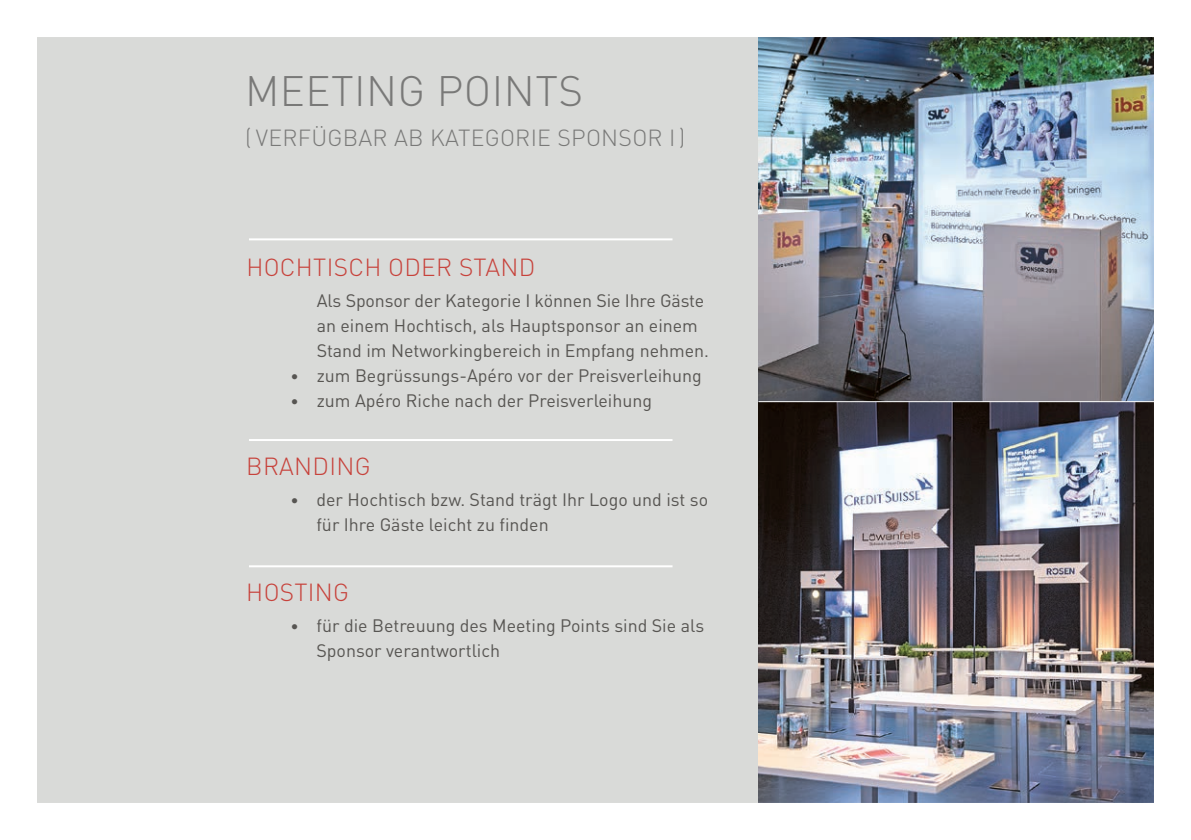
<style>
.page{position:relative;width:1191px;height:840px;background:#fff}
.page>*{position:absolute;margin:0;border:0;box-sizing:border-box;transform-origin:0 0}
.t1{font:300 42px "DIN";letter-spacing:.01em;color:#797978}
.t2{font:300 24.4px "DIN";letter-spacing:.01em;color:#c7423b}
.t3{font:300 23px "DIN";letter-spacing:.01em;color:#797978}
.t4{font:17.8px/25px "DIN";color:#575552}
.s1{font-size:15.8px}
</style>
<div class="page">
<div style="left:19px;top:13px;width:1152px;height:805px;background:#d9dad8"></div>
<img style="left:758px;top:402px;width:395px;height:399px">
<hr style="left:249px;top:439px;width:423px;height:2px;background:#fff">
<hr style="left:249px;top:565px;width:423px;height:2px;background:#fff">
<hr style="left:249px;top:238px;width:423px;height:2px;background:#fff">
<img style="left:758px;top:38px;width:395px;height:363px">
<div style="left:0;top:0;width:1191px;height:839px;border:37px solid #fff"></div>
<hr style="left:758px;top:401px;width:413px;height:1px;background:#fff">
<h1 class="t1" style="left:245px;top:65px;width:335px">MEETING POINTS</h1>
<p class="t3" style="left:245px;top:124px;width:442px">( VERFÜGBAR AB KATEGORIE SPONSOR I )</p>
<h2 class="t2" style="left:246px;top:252px;width:286px">HOCHTISCH ODER STAND</h2>
<p class="t4" style="left:317px;top:287px;width:394px">Als Sponsor der Kategorie I können Sie Ihre Gäste an einem Hochtisch, als Hauptsponsor an einem<br>Stand im Networkingbereich in Empfang nehmen.</p>
<p class="t4" style="left:291px;top:362px;width:413px"><span class="s1">•</span> zum Begrüssungs-Apéro vor der Preisverleihung</p>
<p class="t4" style="left:291px;top:387px;width:363px"><span class="s1">•</span> zum Apéro Riche nach der Preisverleihung</p>
<h2 class="t2" style="left:246px;top:451px;width:97px">BRAN DING</h2>
<p class="t4" style="left:316px;top:486px;width:393px;text-indent:-26px"><span class="s1">•</span> der Hochtisch bzw. Stand trägt Ihr Logo und ist so für Ihre Gäste leicht zu finden</p>
<h2 class="t2" style="left:246px;top:577px;width:63px">HOSTING</h2>
<p class="t4" style="left:316px;top:612px;width:389px;text-indent:-26px"><span class="s1">•</span> für die Betreuung des Meeting Points sind Sie als<br>Sponsor verantwortlich</p>
</div>
